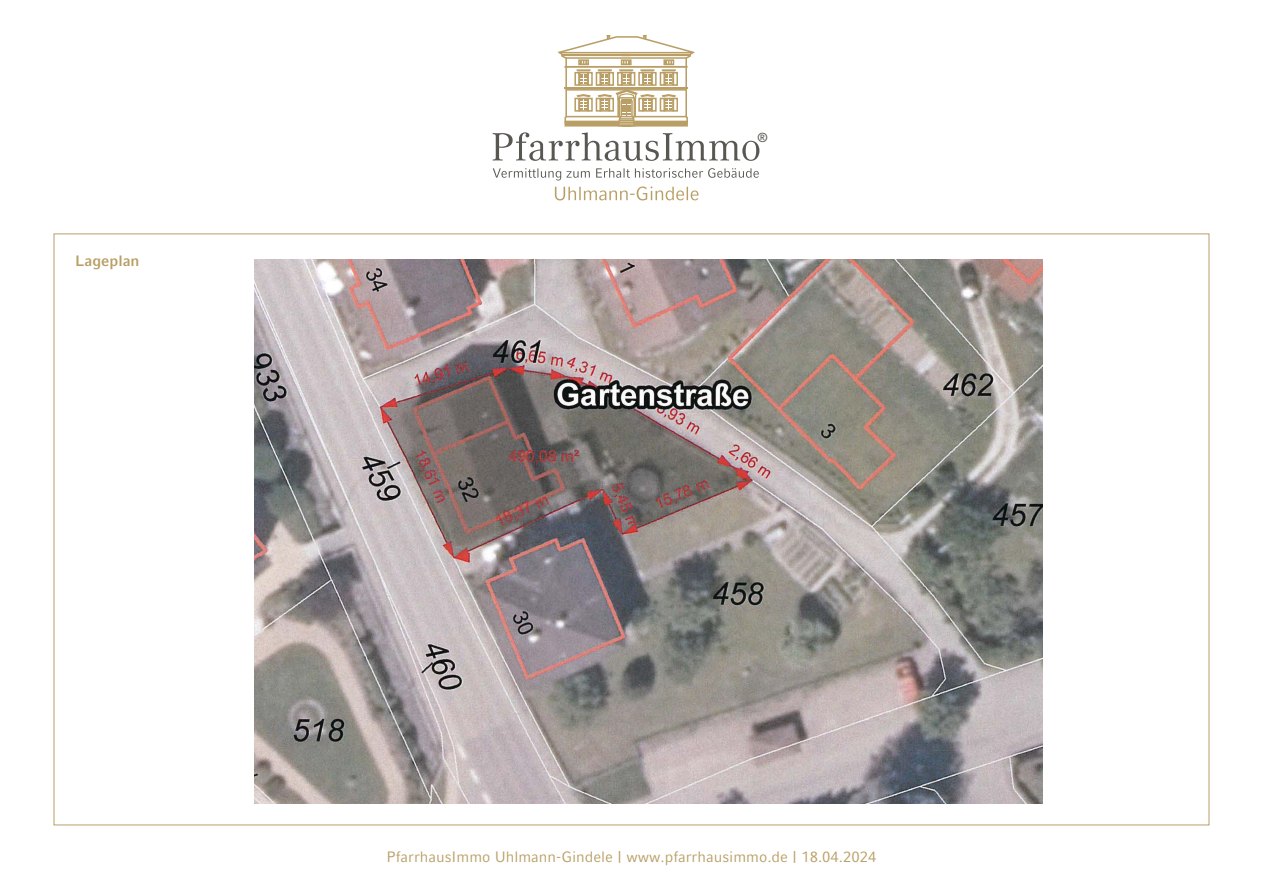
<style>
.page{position:relative;width:1263px;height:893px;background:#fff}
.page>*{position:absolute;margin:0;border:0;box-sizing:border-box;transform-origin:0 0}
.t1{font:15px "Compatil Fact LT Pro";color:#b99f66}
.t2{font:700 15px "Compatil Fact LT Pro";color:#b99f66}
.t3{font:13.05px "Compatil Exquisit LT";color:#585752}
</style>
<div class="page">
<div style="left:564px;top:66px;width:124px;height:2px;border:1px solid #b99f66"></div>
<div style="left:621px;top:59px;width:11px;height:6px;border:2px solid #b99f66"></div>
<div style="left:663px;top:59px;width:11px;height:6px;border:2px solid #b99f66"></div>
<div style="left:578px;top:59px;width:11px;height:6px;border:2px solid #b99f66"></div>
<svg style="left:557px;top:35px;width:138px;height:28px"></svg>
<svg style="left:493px;top:69px;width:266px;height:92px"></svg>
<svg style="left:493px;top:168px;width:266px;height:32px"></svg>
<img style="left:255px;top:259px;width:787px;height:544px">
<p class="t2" style="left:75px;top:252px;width:66px">Lageplan</p>
<p class="t3" style="left:757px;top:130px;width:12px">®</p>
<p class="t1" style="left:387px;top:848px;width:491px">PfarrhausImmo Uhlmann-Gindele | www.pfarrhausimmo.de | 18.04.2024</p>
</div>
